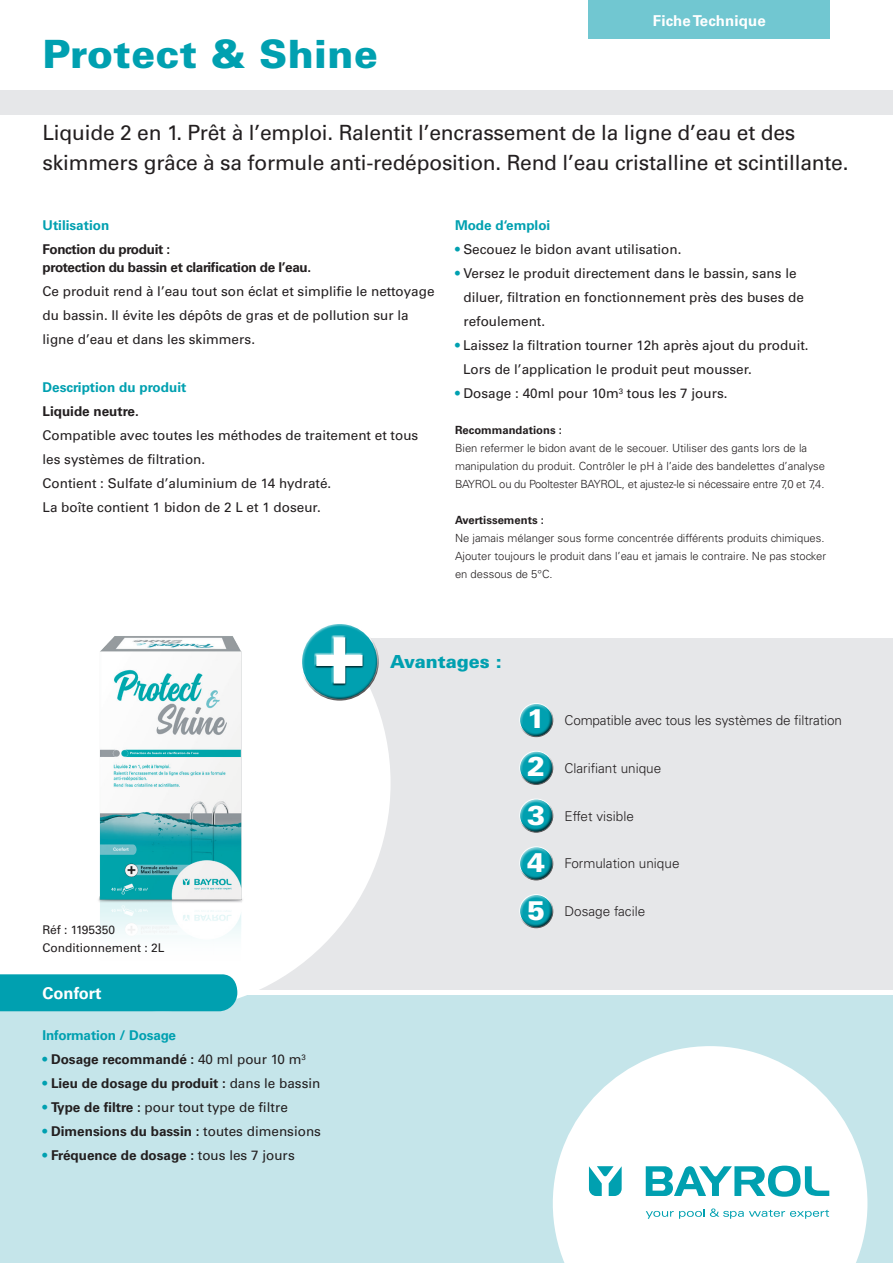
<style>
.page{position:relative;width:893px;height:1263px;background:#fff}
.page>*{position:absolute;margin:0;border:0;box-sizing:border-box;transform-origin:0 0}
.t1{font:700 86.7px "Univers LT Std";color:#fff}
.ProductName{font:900 39px "Univers LT Std";letter-spacing:.01em;color:#00a0b0}
.Advantages_Text{font:900 27px "Univers LT Std";color:#fff}
.Headline{font:21px/30px "Univers LT Std";letter-spacing:-.01em;color:#231f20}
.t2{font:900 18px "Univers LT Std";color:#00a0b0}
.Category{font:700 16.5px "Univers LT Std";color:#fff}
.t3{font:700 15px "Univers LT Std";letter-spacing:.01em;color:#fff}
.Text{font:13.5px/24px "Univers LT Std";color:#231f20}
.Text-2{font:700 13.5px "Univers LT Std";color:#231f20}
.Advantages_Text-2{font:300 13.5px "Univers LT Std";color:#231f20}
.Subhead{font:700 13.5px "Univers LT Std";color:#00a0b0}
.Text-3{font:700 13.5px/18px "Univers LT Std";letter-spacing:-.025em;color:#231f20}
.Article_Numbers_and{font:12px "Univers LT Std";color:#231f20}
.Text-4{font:300 11.25px/18px "Univers LT Std";color:#231f20}
.Text-5{font:700 11.25px "Univers LT Std";color:#231f20}
.s1{color:#00a0b0}
.s2{font-weight:400;color:#00a0b0}
.s3{font-weight:400}
.s4{font-weight:700}
</style>
<div class="page">
<div style="left:0;top:995px;width:893px;height:268px;background:#c5e5ea"></div>
<div style="left:163px;top:638px;width:730px;height:352px;background:#e6e7e9"></div>
<div style="left:0;top:91px;width:893px;height:24px;background:#e6e7e9"></div>
<svg style="left:553px;top:1046px;width:314px;height:217px;fill:#fff"></svg>
<svg style="left:237px;top:638px;width:154px;height:361px;fill:#fff"></svg>
<div style="left:588px;top:0;width:242px;height:38px;background:#71c7d1"></div>
<div style="left:297px;top:618px;width:79px;height:63px;background:#fff;opacity:.75"></div>
<div style="left:301px;top:635px;width:79px;height:67px;background:#231f20;opacity:.75"></div>
<div style="left:315px;top:635px;width:49px;height:49px;background:#fff;opacity:.75"></div>
<div style="left:315px;top:636px;width:50px;height:49px;background:#231f20;opacity:.75"></div>
<div style="left:517px;top:700px;width:37px;height:30px;background:#fff;opacity:.75"></div>
<div style="left:518px;top:708px;width:40px;height:29px;background:#231f20;opacity:.75"></div>
<div style="left:517px;top:747px;width:37px;height:31px;background:#fff;opacity:.75"></div>
<div style="left:518px;top:756px;width:40px;height:29px;background:#231f20;opacity:.75"></div>
<div style="left:517px;top:795px;width:37px;height:30px;background:#fff;opacity:.75"></div>
<div style="left:518px;top:803px;width:40px;height:30px;background:#231f20;opacity:.75"></div>
<div style="left:517px;top:843px;width:37px;height:30px;background:#fff;opacity:.75"></div>
<div style="left:518px;top:851px;width:40px;height:29px;background:#231f20;opacity:.75"></div>
<div style="left:517px;top:891px;width:37px;height:30px;background:#fff;opacity:.75"></div>
<div style="left:518px;top:899px;width:40px;height:29px;background:#231f20;opacity:.75"></div>
<svg style="left:646px;top:1165px;width:183px;height:32px"></svg>
<svg style="left:646px;top:1208px;width:183px;height:11px"></svg>
<svg style="left:589px;top:1166px;width:33px;height:30px"></svg>
<div style="left:0;top:974px;width:237px;height:37px;background:#00a0b0"></div>
<img style="left:75px;top:636px;width:203px;height:354px">
<p class="ProductName" style="left:43px;top:30px;width:337px">Protect &amp; Shine</p>
<p class="t3" style="left:653px;top:12px;width:114px">Fiche Technique</p>
<p class="Headline" style="left:43px;top:118px;width:808px">Liquide 2 en 1. Prêt à l’emploi. Ralentit l’encrassement de la ligne d’eau et des skimmers grâce à sa formule anti-redéposition. Rend l’eau cristalline et scintillante.</p>
<p class="Subhead" style="left:43px;top:218px;width:68px">Utilisation</p>
<p class="Text-3" style="left:43px;top:241px;width:270px">Fonction du produit :<br>protection du bassin et clarification de l’eau.</p>
<p class="Text" style="left:43px;top:280px;width:393px">Ce produit rend à l’eau tout son éclat et simplifie le nettoyage du bassin. Il évite les dépôts de gras et de pollution sur la ligne d’eau et dans les skimmers.</p>
<p class="Subhead" style="left:43px;top:380px;width:145px">Description du produit</p>
<p class="Text-2" style="left:43px;top:404px;width:98px">Liquide neutre.</p>
<p class="Text" style="left:43px;top:424px;width:377px">Compatible avec toutes les méthodes de traitement et tous les systèmes de filtration.</p>
<p class="Text" style="left:43px;top:472px;width:290px">Contient : Sulfate d’aluminium de 14 hydraté.</p>
<p class="Text" style="left:43px;top:496px;width:280px">La boîte contient 1 bidon de 2 L et 1 doseur.</p>
<p class="Subhead" style="left:455px;top:218px;width:97px">Mode d‘emploi</p>
<p class="Text" style="left:455px;top:238px;width:228px"><span class="s1">•</span> Secouez le bidon avant utilisation.</p>
<p class="Text" style="left:463px;top:262px;width:342px;text-indent:-8px"><span class="s1">•</span> Versez le produit directement dans le bassin, sans le diluer, filtration en fonctionnement près des buses de refoulement.</p>
<p class="Text" style="left:463px;top:334px;width:347px;text-indent:-8px"><span class="s1">•</span> Laissez la filtration tourner 12h après ajout du produit.<br>Lors de l’application le produit peut mousser.</p>
<p class="Text" style="left:455px;top:382px;width:274px"><span class="s1">•</span> Dosage : 40ml pour 10m<sup>3</sup> tous les 7 jours.</p>
<p class="Text-5" style="left:455px;top:424px;width:108px">Recommandations :</p>
<p class="Text-4" style="left:455px;top:439px;width:371px">Bien refermer le bidon avant de le secouer. Utiliser des gants lors de la manipulation du produit. Contrôler le pH à l’aide des bandelettes d’analyse<br>BAYROL ou du Pooltester BAYROL, et ajustez-le si nécessaire entre 7,0 et 7,4.</p>
<p class="Text-5" style="left:455px;top:514px;width:90px">Avertissements :</p>
<p class="Text-4" style="left:455px;top:529px;width:373px">Ne jamais mélanger sous forme concentrée différents produits chimiques.<br>Ajouter toujours le produit dans l’eau et jamais le contraire. Ne pas stocker en dessous de 5°C.</p>
<p class="Article_Numbers_and" style="left:43px;top:922px;width:74px">Réf : 1195350</p>
<p class="Article_Numbers_and" style="left:43px;top:940px;width:124px">Conditionnement : 2L</p>
<h1 class="t1" style="left:314px;top:602px;width:52px">+</h1>
<p class="Category" style="left:43px;top:983px;width:60px">Confort</p>
<p class="Subhead" style="left:43px;top:1028px;width:135px">Information / Dosage</p>
<p class="Text-2" style="left:43px;top:1052px;width:265px"><span class="s2">•</span> Dosage recommandé : <span class="s3">40 ml pour 10 m</span><sup>3</sup></p>
<p class="Text-2" style="left:43px;top:1076px;width:279px"><span class="s2">•</span> Lieu de dosage du produit : <span class="s3">dans le bassin</span></p>
<p class="Text" style="left:43px;top:1096px;width:247px"><span class="s1">•</span> <span class="s4">Type de filtre :</span> pour tout type de filtre</p>
<p class="Text-2" style="left:43px;top:1124px;width:280px"><span class="s2">•</span> Dimensions du bassin : <span class="s3">toutes dimensions</span></p>
<p class="Text-2" style="left:43px;top:1148px;width:254px"><span class="s2">•</span> Fréquence de dosage : <span class="s3">tous les 7 jours</span></p>
<p class="t2" style="left:390px;top:651px;width:113px">Avantages :</p>
<p class="Advantages_Text" style="left:527px;top:702px;width:20px">1</p>
<p class="Advantages_Text-2" style="left:564px;top:712px;width:279px">Compatible avec tous les systèmes de filtration</p>
<p class="Advantages_Text" style="left:527px;top:749px;width:20px">2</p>
<p class="Advantages_Text-2" style="left:564px;top:760px;width:98px">Clarifiant unique</p>
<p class="Advantages_Text" style="left:527px;top:798px;width:20px">3</p>
<p class="Advantages_Text-2" style="left:564px;top:808px;width:71px">Effet visible</p>
<p class="Advantages_Text" style="left:527px;top:846px;width:20px">4</p>
<p class="Advantages_Text-2" style="left:564px;top:855px;width:117px">Formulation unique</p>
<p class="Advantages_Text" style="left:527px;top:893px;width:20px">5</p>
<p class="Advantages_Text-2" style="left:564px;top:903px;width:82px">Dosage facile</p>
</div>
